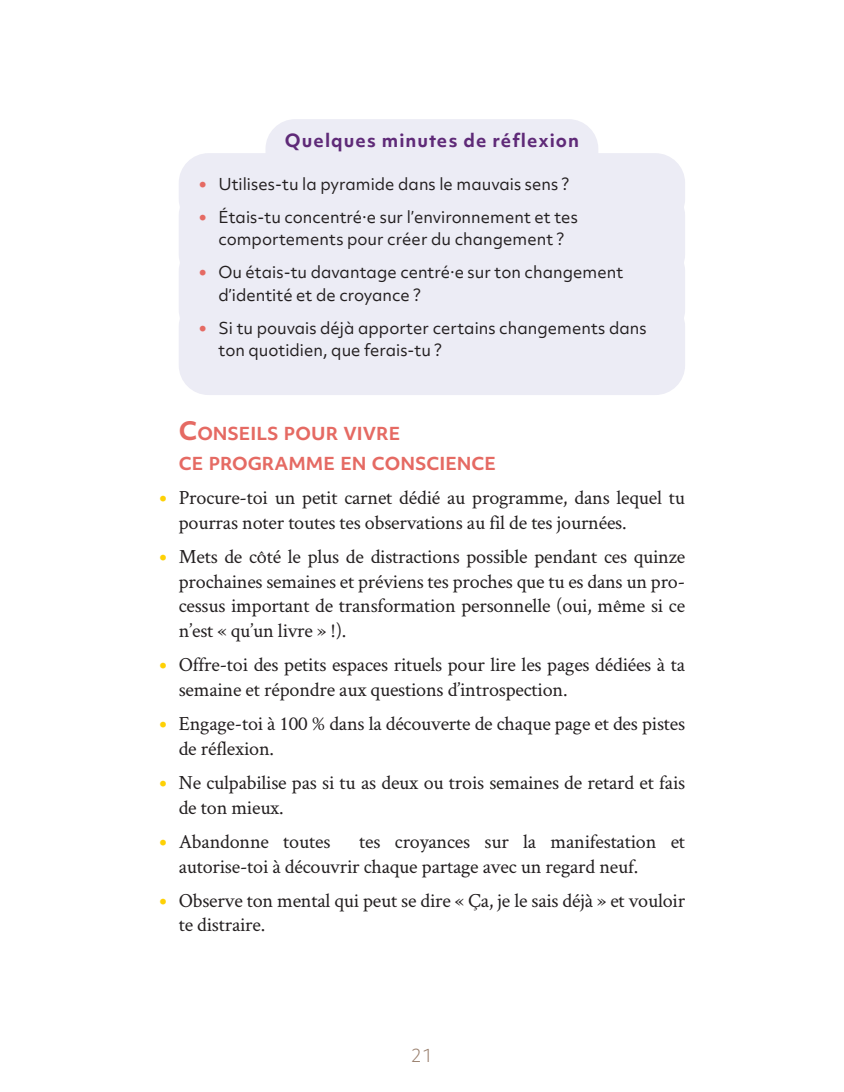
<style>
.page{position:relative;width:844px;height:1092px;background:#fff}
.page>*{position:absolute;margin:0;border:0;box-sizing:border-box;transform-origin:0 0}
.t1{font:20.12px/24.5px "Crimson Text";letter-spacing:-.01em;color:#231f20}
.t2{font:700 17.5px "Objektiv Mk 1";letter-spacing:.06em;color:#5f2a78}
.t3{font:300 17.5px "Objektiv Mk 3";color:#997f6d}
.t4{font:700 17.15px/29.4px "Objektiv Mk 3";color:#e56a63}
.t5{font:15.75px/22.8px "Objektiv Mk 2";color:#231f20}
.s1{font-family:"Crimson";font-weight:700;font-size:21px;color:#e56a63}
.s2{font-size:24.5px}
.s3{font-family:"Crimson";font-weight:700;font-size:21px;color:#fed105}
</style>
<div class="page">
<div style="left:266px;top:119px;width:332px;height:34px;background:#ececf5"></div>
<div style="left:179px;top:153px;width:506px;height:76px;background:#ececf5;border-radius:30px"></div>
<div style="left:179px;top:186px;width:506px;height:98px;background:#ececf5;border-radius:30px"></div>
<div style="left:179px;top:241px;width:506px;height:98px;background:#ececf5;border-radius:30px"></div>
<div style="left:179px;top:297px;width:506px;height:98px;background:#ececf5;border-radius:30px"></div>
<p class="t2" style="left:285px;top:128px;width:295px">Quelques minutes de réflexion</p>
<p class="t5" style="left:198px;top:172px;width:372px"><span class="s1">•</span> Utilises-tu la pyramide dans le mauvais sens ?</p>
<p class="t5" style="left:198px;top:205px;width:381px;text-align:center"><span class="s1">•</span> Étais-tu concentré·e sur l’environnement et tes comportements pour créer du changement ?</p>
<p class="t5" style="left:218px;top:261px;width:406px;text-indent:-20px"><span class="s1">•</span> Ou étais-tu davantage centré·e sur ton changement d’identité et de croyance ?</p>
<p class="t5" style="left:218px;top:316px;width:430px;text-indent:-20px"><span class="s1">•</span> Si tu pouvais déjà apporter certains changements dans ton quotidien, que ferais-tu ?</p>
<p class="t4" style="left:179px;top:419px;width:319px"><span class="s2">C</span>ONSEILS POUR VIVRE<br>CE PROGRAMME EN CONSCIENCE</p>
<p class="t1" style="left:179px;top:484px;width:507px;text-indent:-20px"><span class="s3">•</span> Procure-toi un petit carnet dédié au programme, dans lequel tu pourras noter toutes tes observations au fil de tes journées.</p>
<p class="t1" style="left:179px;top:543px;width:508px;text-align:justify;text-indent:-20px"><span class="s3">•</span> Mets de côté le plus de distractions possible pendant ces quinze prochaines semaines et préviens tes proches que tu es dans un pro&shy;cessus important de transformation personnelle (oui, même si ce n’est « qu’un livre » !).</p>
<p class="t1" style="left:179px;top:651px;width:508px;text-indent:-20px"><span class="s3">•</span> Offre-toi des petits espaces rituels pour lire les pages dédiées à ta semaine et répondre aux questions d’introspection.</p>
<p class="t1" style="left:179px;top:710px;width:508px;text-indent:-20px"><span class="s3">•</span> Engage-toi à 100 % dans la découverte de chaque page et des pistes de réflexion.</p>
<p class="t1" style="left:179px;top:769px;width:508px;text-indent:-20px"><span class="s3">•</span> Ne culpabilise pas si tu as deux ou trois semaines de retard et fais de ton mieux.</p>
<p class="t1" style="left:159px;top:828px;width:173px"><span class="s3">•</span> Abandonne toutes</p>
<p class="t1" style="left:179px;top:828px;width:508px;text-indent:180px">tes croyances sur la manifestation et autorise-toi à découvrir chaque partage avec un regard neuf.</p>
<p class="t1" style="left:179px;top:887px;width:508px;text-indent:-20px"><span class="s3">•</span> Observe ton mental qui peut se dire « Ça, je le sais déjà » et vouloir te distraire.</p>
<p class="t3" style="left:411px;top:1043px;width:24px">21</p>
</div>
